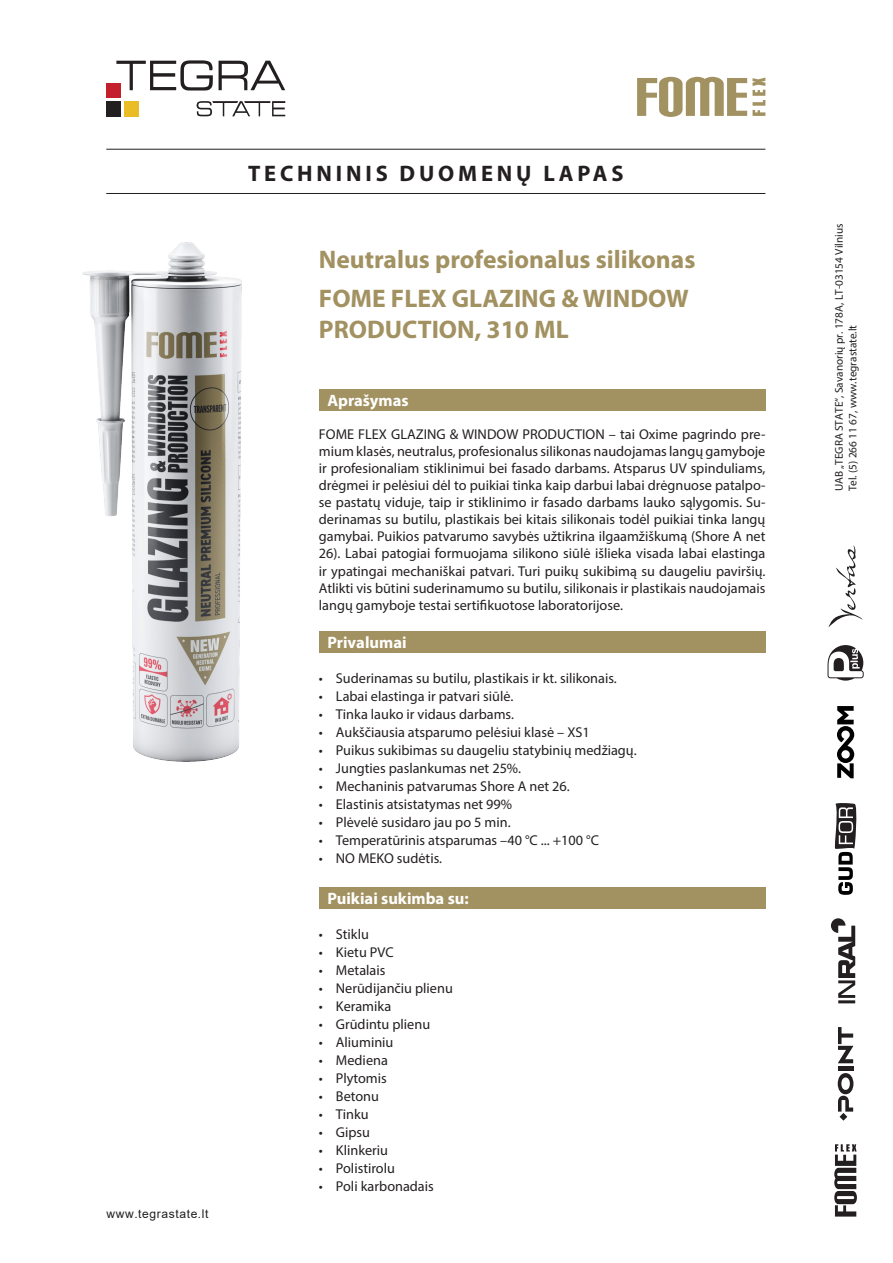
<style>
.page{position:relative;width:893px;height:1263px;background:#fff}
.page>*{position:absolute;margin:0;border:0;box-sizing:border-box;transform-origin:0 0}
.t1{font:700 25.5px/30.6px "Myriad Pro";color:#a29161}
.t2{font:700 22.5px "Myriad Pro";letter-spacing:.17em;color:#231f20}
.t3{font:700 16.5px "Myriad Pro";color:#fff}
.t4{font:14.25px/17.1px "Myriad Pro";color:#231f20;text-align:justify}
.t5{font:12px "Arial";letter-spacing:.05em;color:#231f20}
.t6{font:11.25px/13.5px "Myriad Pro";color:#231f20}
</style>
<div class="page">
<div style="left:107px;top:83px;width:14px;height:15px;background:#c31f2d"></div>
<div style="left:124px;top:101px;width:14px;height:15px;background:#eabd27"></div>
<div style="left:107px;top:101px;width:14px;height:15px;background:#231f20"></div>
<svg style="left:116px;top:60px;width:169px;height:30px"></svg>
<svg style="left:197px;top:101px;width:88px;height:15px"></svg>
<svg style="left:834px;top:1144px;width:23px;height:72px"></svg>
<hr style="left:838px;top:1067px;width:15px;height:4px;background:#231f20">
<svg style="left:838px;top:1027px;width:15px;height:36px"></svg>
<svg style="left:838px;top:1073px;width:15px;height:38px"></svg>
<svg style="left:840px;top:1113px;width:7px;height:7px"></svg>
<svg style="left:827px;top:645px;width:37px;height:36px"></svg>
<svg style="left:828px;top:545px;width:34px;height:82px"></svg>
<hr style="left:838px;top:1000px;width:17px;height:3px;background:#231f20">
<svg style="left:831px;top:918px;width:24px;height:80px"></svg>
<svg style="left:835px;top:803px;width:22px;height:92px"></svg>
<svg style="left:837px;top:706px;width:17px;height:72px"></svg>
<div style="left:319px;top:390px;width:446px;height:21px;background:#a29161"></div>
<div style="left:319px;top:632px;width:446px;height:21px;background:#a29161"></div>
<div style="left:319px;top:887px;width:446px;height:22px;background:#a29161"></div>
<hr style="left:106px;top:193px;width:659px;height:1px;background:#231f20">
<hr style="left:106px;top:149px;width:659px;height:1px;background:#231f20">
<svg style="left:637px;top:77px;width:128px;height:40px"></svg>
<img style="left:82px;top:242px;width:159px;height:520px">
<p class="t5" style="left:106px;top:1205px;width:104px">www.tegrastate.lt</p>
<p class="t2" style="left:248px;top:158px;width:377px">TECHNINIS DUOMENŲ LAPAS</p>
<p class="t1" style="left:319px;top:243px;width:378px">Neutralus profesionalus silikonas</p>
<p class="t1" style="left:319px;top:282px;width:371px">FOME FLEX GLAZING &amp; WINDOW<br>PRODUCTION, 310 ML</p>
<p class="t3" style="left:327px;top:390px;width:83px">Aprašymas</p>
<p class="t4" style="left:319px;top:425px;width:448px">FOME FLEX GLAZING &amp; WINDOW PRODUCTION – tai Oxime pagrindo pre&shy;mium klasės, neutralus, profesionalus silikonas naudojamas langų gamyboje ir profesionaliam stiklinimui bei fasado darbams. Atsparus UV spinduliams, drėgmei ir pelėsiui dėl to puikiai tinka kaip darbui labai drėgnuose patalpo&shy;se pastatų viduje, taip ir stiklinimo ir fasado darbams lauko sąlygomis. Su&shy;derinamas su butilu, plastikais bei kitais silikonais todėl puikiai tinka langų gamybai. Puikios patvarumo savybės užtikrina ilgaamžiškumą (Shore A net 26). Labai patogiai formuojama silikono siūlė išlieka visada labai elastinga ir ypatingai mechaniškai patvari. Turi puikų sukibimą su daugeliu paviršių.<br>Atlikti vis būtini suderinamumo su butilu, silikonais ir plastikais naudojamais langų gamyboje testai sertifikuotose laboratorijose.</p>
<p class="t3" style="left:327px;top:632px;width:81px">Privalumai</p>
<p class="t4" style="left:319px;top:669px;width:299px">• Suderinamas su butilu, plastikais ir kt. silikonais.</p>
<p class="t4" style="left:319px;top:687px;width:196px">• Labai elastinga ir patvari siūlė.</p>
<p class="t4" style="left:319px;top:705px;width:197px">• Tinka lauko ir vidaus darbams.</p>
<p class="t4" style="left:319px;top:723px;width:272px">• Aukščiausia atsparumo pelėsiui klasė – XS1</p>
<p class="t4" style="left:319px;top:741px;width:319px">• Puikus sukibimas su daugeliu statybinių medžiagų.</p>
<p class="t4" style="left:319px;top:759px;width:204px">• Jungties paslankumas net 25%.</p>
<p class="t4" style="left:319px;top:777px;width:252px">• Mechaninis patvarumas Shore A net 26.</p>
<p class="t4" style="left:319px;top:795px;width:195px">• Elastinis atsistatymas net 99%</p>
<p class="t4" style="left:319px;top:813px;width:193px">• Plėvelė susidaro jau po 5 min.</p>
<p class="t4" style="left:319px;top:831px;width:282px">• Temperatūrinis atsparumas –40 °C ... +100 °C</p>
<p class="t4" style="left:319px;top:849px;width:125px">• NO MEKO sudėtis.</p>
<p class="t3" style="left:327px;top:888px;width:143px">Puikiai sukimba su:</p>
<p class="t4" style="left:319px;top:925px;width:52px">• Stiklu</p>
<p class="t4" style="left:319px;top:943px;width:76px">• Kietu PVC</p>
<p class="t4" style="left:319px;top:961px;width:68px">• Metalais</p>
<p class="t4" style="left:319px;top:979px;width:135px">• Nerūdijančiu plienu</p>
<p class="t4" style="left:319px;top:997px;width:74px">• Keramika</p>
<p class="t4" style="left:319px;top:1015px;width:113px">• Grūdintu plienu</p>
<p class="t4" style="left:319px;top:1033px;width:76px">• Aliuminiu</p>
<p class="t4" style="left:319px;top:1051px;width:70px">• Mediena</p>
<p class="t4" style="left:319px;top:1069px;width:69px">• Plytomis</p>
<p class="t4" style="left:319px;top:1087px;width:62px">• Betonu</p>
<p class="t4" style="left:319px;top:1105px;width:51px">• Tinku</p>
<p class="t4" style="left:319px;top:1123px;width:53px">• Gipsu</p>
<p class="t4" style="left:319px;top:1141px;width:71px">• Klinkeriu</p>
<p class="t4" style="left:319px;top:1159px;width:78px">• Polistirolu</p>
<p class="t4" style="left:319px;top:1177px;width:116px">• Poli karbonadais</p>
<p class="t6" style="left:832px;top:491px;width:269px;rotate:-90deg">UAB „TEGRA STATE“, Savanorių pr. 178A, LT-03154 Vilnius<br>Tel. (5) 266 11 67, www.tegrastate.lt</p>
</div>
